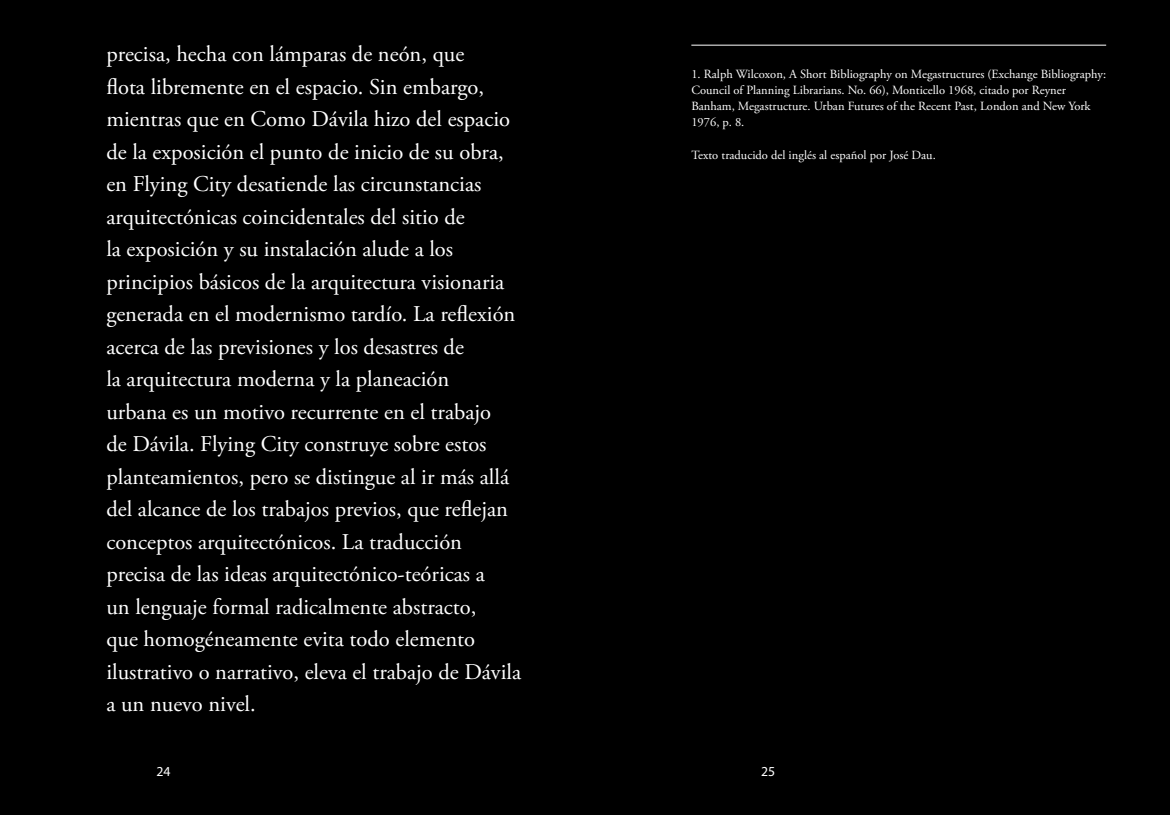
<style>
.page{position:relative;width:1170px;height:815px;background:#fff}
.page>*{position:absolute;margin:0;border:0;box-sizing:border-box;transform-origin:0 0}
.t1{font:22.5px/32.5px "Adobe Garamond Pro";color:#fff}
.t2{font:13.75px "Myriad Pro";color:#fff}
.t3{font:12.5px/16.2px "Adobe Garamond Pro";color:#fff}
</style>
<div class="page">
<div style="left:0;top:0;width:1169px;height:815px;background:#000"></div>
<hr style="left:691px;top:45px;width:415px;height:1px;background:#fff">
<p class="t1" style="left:106px;top:39px;width:416px">precisa, hecha con lámparas de neón, que<br>flota libremente en el espacio. Sin embargo, mientras que en Como Dávila hizo del espacio de la exposición el punto de inicio de su obra, en Flying City desatiende las circunstancias arquitectónicas coincidentales del sitio de<br>la exposición y su instalación alude a los principios básicos de la arquitectura visionaria generada en el modernismo tardío. La reflexión acerca de las previsiones y los desastres de<br>la arquitectura moderna y la planeación<br>urbana es un motivo recurrente en el trabajo<br>de Dávila. Flying City construye sobre estos planteamientos, pero se distingue al ir más allá del alcance de los trabajos previos, que reflejan conceptos arquitectónicos. La traducción precisa de las ideas arquitectónico-teóricas a<br>un lenguaje formal radicalmente abstracto,<br>que homogéneamente evita todo elemento ilustrativo o narrativo, eleva el trabajo de Dávila a un nuevo nivel.</p>
<p class="t3" style="left:691px;top:66px;width:416px">1. Ralph Wilcoxon, A Short Bibliography on Megastructures (Exchange Bibliography:<br>Council of Planning Librarians. No. 66), Monticello 1968, citado por Reyner Banham, Megastructure. Urban Futures of the Recent Past, London and New York 1976, p. 8.</p>
<p class="t3" style="left:691px;top:147px;width:246px">Texto traducido del inglés al español por José Dau.</p>
<p class="t2" style="left:156px;top:763px;width:16px">24</p>
<p class="t2" style="left:761px;top:763px;width:16px">25</p>
</div>
